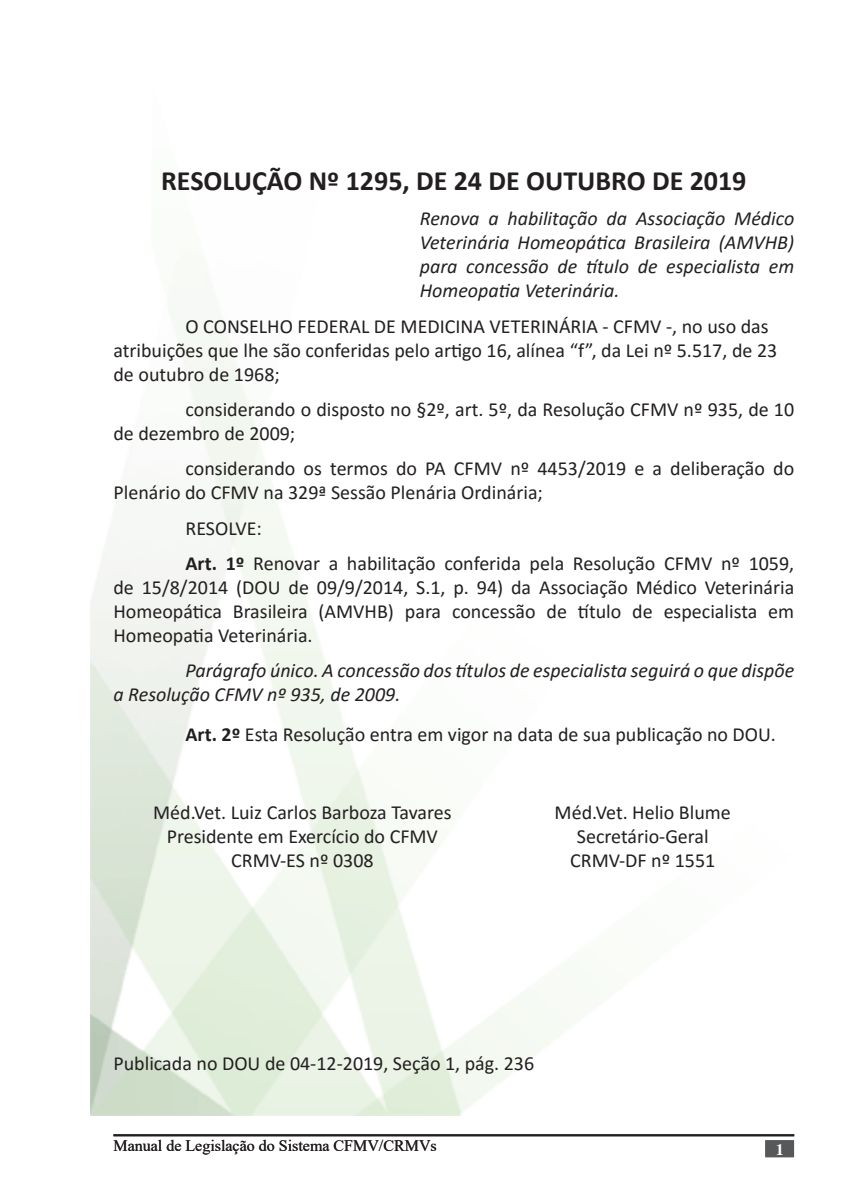
<style>
.page{position:relative;width:851px;height:1191px;background:#fff}
.page>*{position:absolute;margin:0;border:0;box-sizing:border-box;transform-origin:0 0}
.t1{font:700 28px "Calibri";color:#231f20}
.Corpo_de_texto_2{font:20px/24px "Calibri";color:#231f20}
.t2{font:italic 20px/24px "Calibri";color:#231f20;text-align:justify}
.t3{font:16px "Times New Roman";color:#231f20}
.Apresentação{font:700 16px "Times";color:#fff}
.s1{font-weight:700}
</style>
<div class="page">
<hr style="left:113px;top:1134px;width:681px;height:2px;background:#231f20">
<div style="left:765px;top:1140px;width:28px;height:17px;background:#57585a;border:2px solid #57585a"></div>
<p class="t1" style="left:161px;top:161px;width:586px">RESOLUÇÃO Nº 1295, DE 24 DE OUTUBRO DE 2019</p>
<p class="t2" style="left:420px;top:206px;width:376px">Renova a habilitação da Associação Médico Veterinária Homeopática Brasileira (AMVHB) para concessão de título de especialista em Homeopatia Veterinária.</p>
<p class="Corpo_de_texto_2" style="left:113px;top:313px;width:665px;text-indent:72px">O CONSELHO FEDERAL DE MEDICINA VETERINÁRIA - CFMV -, no uso das atribuições que lhe são conferidas pelo artigo 16, alínea “f”, da Lei nº 5.517, de 23 de outubro de 1968;</p>
<p class="Corpo_de_texto_2" style="left:113px;top:397px;width:682px;text-indent:72px">considerando o disposto no §2º, art. 5º, da Resolução CFMV nº 935, de 10 de dezembro de 2009;</p>
<p class="Corpo_de_texto_2" style="left:113px;top:456px;width:682px;text-indent:72px">considerando os termos do PA CFMV nº 4453/2019 e a deliberação do<br>Plenário do CFMV na 329ª Sessão Plenária Ordinária;</p>
<p class="Corpo_de_texto_2" style="left:185px;top:515px;width:78px">RESOLVE:</p>
<p class="Corpo_de_texto_2" style="left:113px;top:551px;width:682px;text-align:justify;text-indent:72px"><span class="s1">Art. 1º</span> Renovar a habilitação conferida pela Resolução CFMV nº 1059, de 15/8/2014 (DOU de 09/9/2014, S.1, p. 94) da Associação Médico Veterinária Homeopática Brasileira (AMVHB) para concessão de título de especialista em Homeopatia Veterinária.</p>
<p class="t2" style="left:113px;top:658px;width:682px;text-indent:72px">Parágrafo único. A concessão dos títulos de especialista seguirá o que dispõe a Resolução CFMV nº 935, de 2009.</p>
<p class="Corpo_de_texto_2" style="left:185px;top:722px;width:591px"><span class="s1">Art. 2º</span> Esta Resolução entra em vigor na data de sua publicação no DOU.</p>
<p class="Corpo_de_texto_2" style="left:153px;top:800px;width:300px">Méd.Vet. Luiz Carlos Barboza Tavares</p>
<p class="Corpo_de_texto_2" style="left:167px;top:824px;width:273px">Presidente em Exercício do CFMV</p>
<p class="Corpo_de_texto_2" style="left:231px;top:848px;width:144px">CRMV-ES nº 0308</p>
<p class="Corpo_de_texto_2" style="left:554px;top:800px;width:178px">Méd.Vet. Helio Blume</p>
<p class="Corpo_de_texto_2" style="left:576px;top:824px;width:133px">Secretário-Geral</p>
<p class="Corpo_de_texto_2" style="left:570px;top:848px;width:147px">CRMV-DF nº 1551</p>
<p class="Corpo_de_texto_2" style="left:113px;top:1051px;width:422px">Publicada no DOU de 04-12-2019, Seção 1, pág. 236</p>
<p class="t3" style="left:113px;top:1134px;width:325px">Manual de Legislação do Sistema CFMV/CRMVs</p>
<p class="Apresentação" style="left:775px;top:1140px;width:9px">1</p>
</div>
